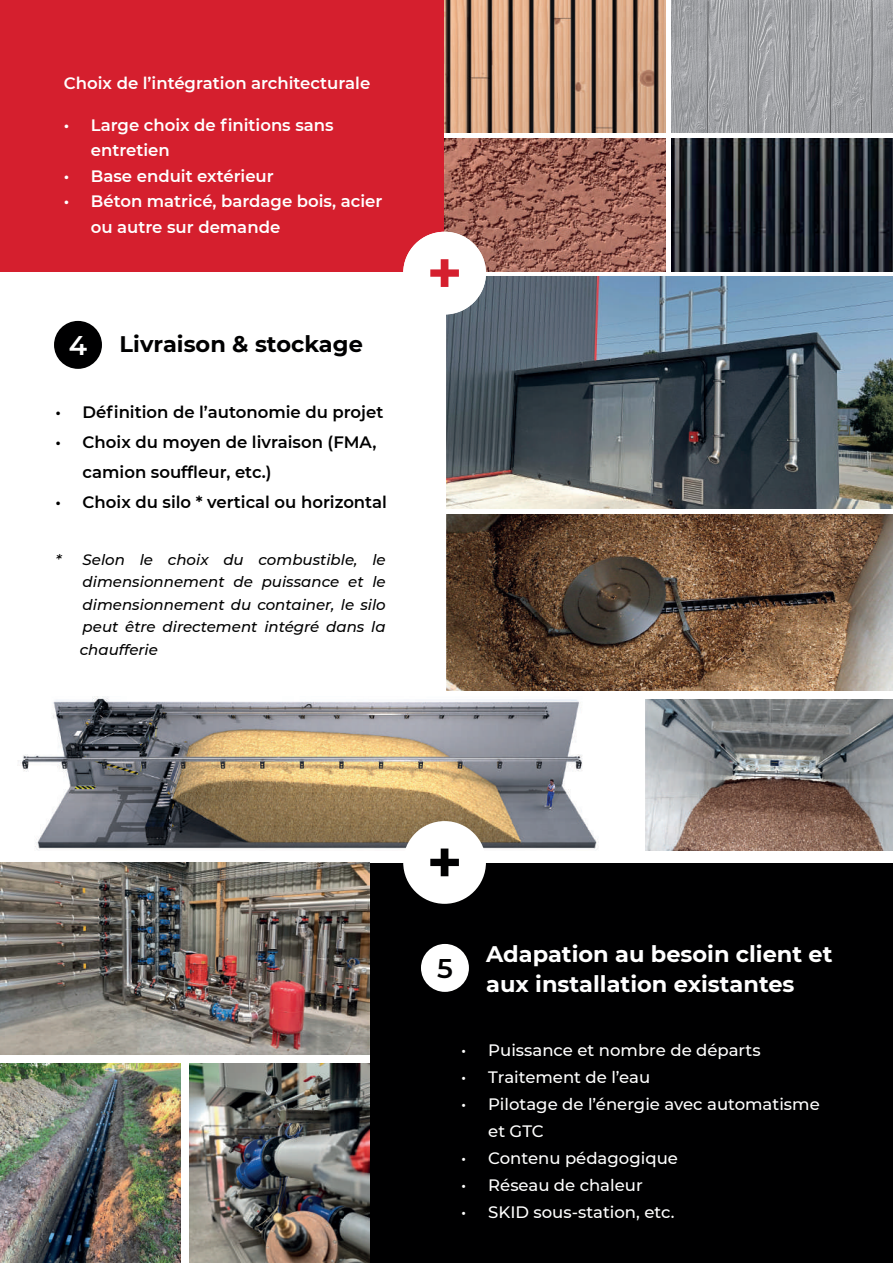
<style>
.page{position:relative;width:893px;height:1263px;background:#fff}
.page>*{position:absolute;margin:0;border:0;box-sizing:border-box;transform-origin:0 0}
.t1{font:700 60px "Montserrat";color:#d51f2e}
.t2{font:700 60px "Montserrat";color:#000001}
.t3{font:600 27px "Montserrat";color:#000001}
.t4{font:700 22.5px/30px "Montserrat";color:#fff}
.t5{font:700 22.5px "Montserrat";color:#000001}
.t6{font:500 16.5px/27px "Montserrat";color:#fff}
.t7{font:600 16.5px/25.5px "Montserrat";color:#fff}
.t8{font:600 16.5px/30px "Montserrat";color:#000001}
.t9{font:italic 500 15px/22.5px "Montserrat";color:#000001;text-align:justify}
.s1{font-weight:600;font-size:27px;color:#fff}
</style>
<div class="page">
<div style="left:0;top:863px;width:893px;height:400px;background:#000001"></div>
<div style="left:54px;top:321px;width:48px;height:48px;background:#000001;border-radius:50%"></div>
<div style="left:421px;top:944px;width:48px;height:48px;background:#fff;border-radius:50%"></div>
<img style="left:446px;top:277px;width:447px;height:232px">
<div style="left:0;top:0;width:893px;height:272px;background:#d51f2e"></div>
<img style="left:445px;top:138px;width:222px;height:134px">
<img style="left:445px;top:0;width:448px;height:134px">
<img style="left:671px;top:138px;width:222px;height:134px">
<div style="left:403px;top:232px;width:83px;height:82px;background:#fff;border-radius:50%"></div>
<hr style="left:445px;top:134px;width:448px;height:4px;background:#fff">
<hr style="left:667px;top:0;width:4px;height:272px;background:#fff">
<img style="left:18px;top:697px;width:580px;height:153px">
<img style="left:646px;top:699px;width:247px;height:151px">
<div style="left:403px;top:821px;width:83px;height:83px;background:#fff;border-radius:50%"></div>
<img style="left:189px;top:1063px;width:181px;height:200px">
<img style="left:0;top:1063px;width:182px;height:200px">
<img style="left:0;top:863px;width:370px;height:192px">
<div style="left:0;top:1055px;width:370px;height:8px;background:#fff"></div>
<div style="left:182px;top:1063px;width:7px;height:200px;background:#fff"></div>
<img style="left:446px;top:515px;width:447px;height:175px">
<p class="t7" style="left:64px;top:69px;width:308px">Choix de l’intégration architecturale</p>
<p class="t7" style="left:91px;top:111px;width:244px;text-indent:-27px">• Large choix de finitions sans entretien</p>
<p class="t7" style="left:64px;top:162px;width:211px">• Base enduit extérieur</p>
<p class="t7" style="left:91px;top:188px;width:293px;text-indent:-27px">• Béton matricé, bardage bois, acier ou autre sur demande</p>
<h3 class="t5" style="left:69px;top:328px;width:296px"><span class="s1">4</span> Livraison &amp; stockage</h3>
<p class="t8" style="left:56px;top:397px;width:329px">• Définition de l’autonomie du projet</p>
<p class="t8" style="left:83px;top:427px;width:295px;text-indent:-27px">• Choix du moyen de livraison (FMA, camion souffleur, etc.)</p>
<p class="t8" style="left:56px;top:487px;width:333px">• Choix du silo * vertical ou horizontal</p>
<p class="t9" style="left:80px;top:548px;width:307px;text-indent:-24px">* Selon le choix du combustible, le dimensionnement de puissance et le dimensionnement du container, le silo peut être directement intégré dans la chaufferie</p>
<h1 class="t1" style="left:427px;top:229px;width:37px">+</h1>
<h1 class="t2" style="left:427px;top:819px;width:37px">+</h1>
<h2 class="t3" style="left:437px;top:949px;width:17px">5</h2>
<h3 class="t4" style="left:486px;top:937px;width:348px">Adapation au besoin client et aux installation existantes</h3>
<p class="t6" style="left:461px;top:1036px;width:301px">• Puissance et nombre de départs</p>
<p class="t6" style="left:461px;top:1063px;width:190px">• Traitement de l’eau</p>
<p class="t6" style="left:488px;top:1090px;width:333px;text-indent:-27px">• Pilotage de l’énergie avec automatisme et GTC</p>
<p class="t6" style="left:461px;top:1144px;width:218px">• Contenu pédagogique</p>
<p class="t6" style="left:461px;top:1171px;width:183px">• Réseau de chaleur</p>
<p class="t6" style="left:461px;top:1198px;width:215px">• SKID sous-station, etc.</p>
</div>
